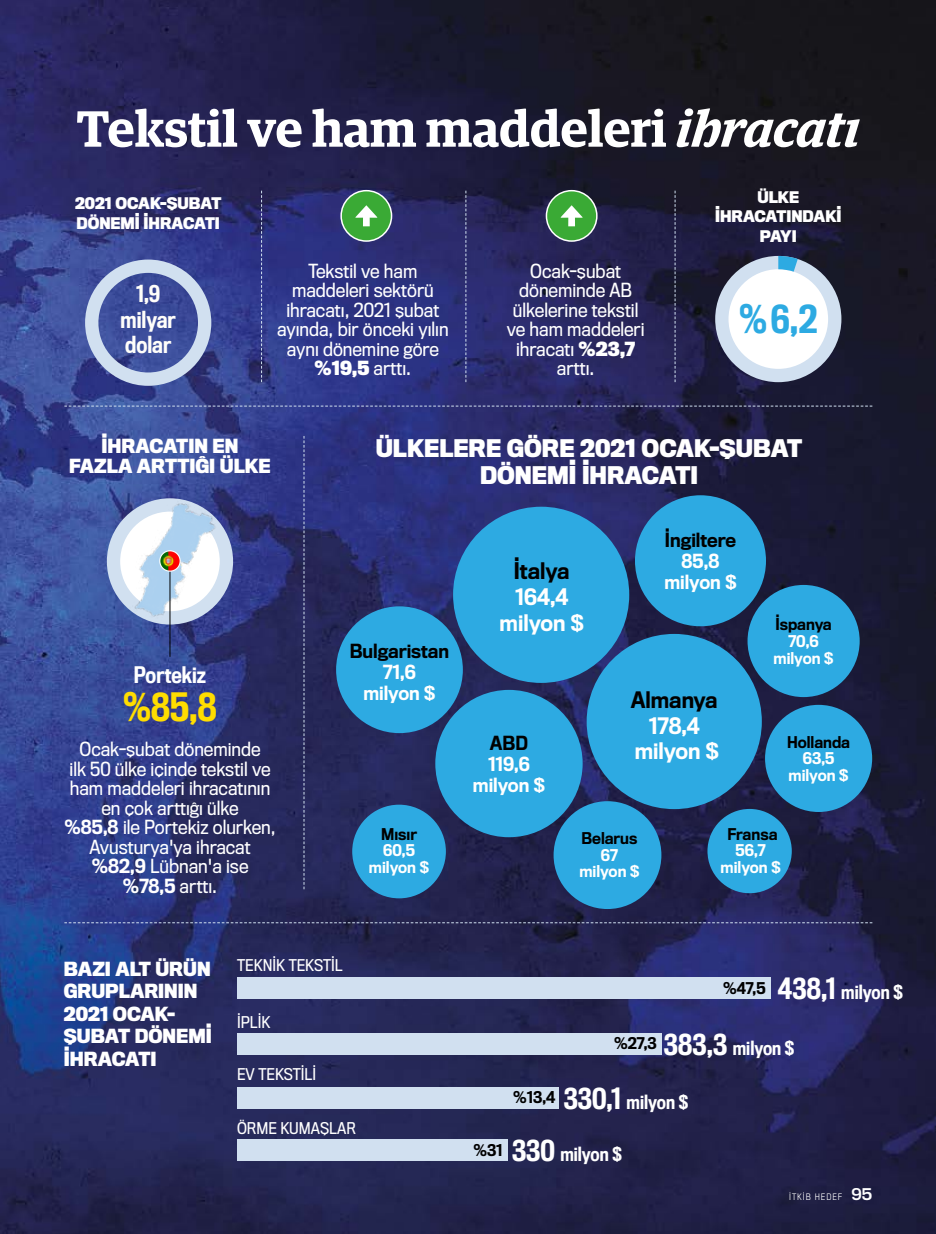
<style>
.page{position:relative;width:936px;height:1234px;background:#fff}
.page>*{position:absolute;margin:0;border:0;box-sizing:border-box;transform-origin:0 0}
.t1{font:600 51px "Guardian Egyp";color:#fff}
.t2{font:500 36px "Titling Gothic FB Cond";color:#fd0}
.t3{font:500 36px "Titling Gothic FB Cond";color:#2daae2}
.t4{font:700 22.5px/27px "Titling Gothic FB Narrow";color:#fff;text-align:center}
.t5{font:500 21.6px/25.2px "Titling Gothic FB Cond";color:#fffefa;text-align:center}
.t6{font:500 21px/25.5px "Titling Gothic FB Narrow";color:#fff;text-align:center}
.t7{font:500 21px "Titling Gothic FB Narrow";color:#000}
.t8{font:500 21px "Titling Gothic FB Cond";color:#fff}
.t9{font:18px/19.5px "Titling Gothic FB Narrow";color:#fff;text-align:center}
.t10{font:700 18px/22.5px "Titling Gothic FB Narrow";color:#fff;text-align:center}
.t11{font:500 18px "Titling Gothic FB Cond";color:#fff}
.t12{font:500 18px/21px "Titling Gothic FB Narrow";color:#fff;text-align:center}
.t13{font:500 18px "Titling Gothic FB Narrow";color:#000}
.t14{font:500 15px/16.5px "Titling Gothic FB Narrow";color:#fff;text-align:center}
.t15{font:15px "Titling Gothic FB Narrow";color:#fff}
.t16{font:500 15px "Titling Gothic FB Narrow";color:#000}
.t17{font:700 14.85px/19.5px "Titling Gothic FB Narrow";color:#fff}
.t18{font:300 8.25px "Titling Gothic FB Narrow";letter-spacing:.12em;color:#fff}
.s1{font-style:italic}
.s2{font-weight:700}
.s3{font-weight:500}
.s4{font-size:27px}
.s5{font-family:"Titling Gothic FB Normal Standard";font-weight:400;font-size:15px}
</style>
<div class="page">
<img style="left:0;top:0;width:935px;height:1233px">
<svg style="left:85px;top:259px;width:126px;height:127px;background:#6675b0"></svg>
<div style="left:341px;top:191px;width:50px;height:50px;background:#3aaa35;border-radius:50%"></div>
<div style="left:340px;top:190px;width:52px;height:52px;border:2px solid #fff;border-radius:50%"></div>
<svg style="left:355px;top:205px;width:22px;height:21px"></svg>
<div style="left:546px;top:191px;width:50px;height:50px;background:#3aaa35;border-radius:50%"></div>
<div style="left:545px;top:190px;width:52px;height:52px;border:2px solid #fff;border-radius:50%"></div>
<svg style="left:560px;top:205px;width:22px;height:21px"></svg>
<svg style="left:261px;top:191px;width:1px;height:191px"></svg>
<svg style="left:303px;top:436px;width:1px;height:453px"></svg>
<svg style="left:64px;top:405px;width:808px;height:1px"></svg>
<svg style="left:64px;top:922px;width:808px;height:1px"></svg>
<svg style="left:465px;top:191px;width:1px;height:191px"></svg>
<svg style="left:674px;top:191px;width:1px;height:191px"></svg>
<svg style="left:715px;top:256px;width:126px;height:126px"></svg>
<div style="left:453px;top:506px;width:176px;height:176px;background:#2daae2;border-radius:88px"></div>
<div style="left:586px;top:633px;width:175px;height:176px;background:#2daae2;border-radius:88px"></div>
<div style="left:435px;top:689px;width:147px;height:148px;background:#2daae2;border-radius:74px"></div>
<div style="left:635px;top:495px;width:131px;height:131px;background:#2daae2;border-radius:65px"></div>
<div style="left:336px;top:606px;width:127px;height:127px;background:#2daae2;border-radius:63px"></div>
<div style="left:747px;top:585px;width:112px;height:112px;background:#2daae2;border-radius:56px"></div>
<div style="left:553px;top:801px;width:108px;height:107px;background:#2daae2;border-radius:54px"></div>
<div style="left:707px;top:808px;width:84px;height:85px;background:#2daae2;border-radius:42px"></div>
<div style="left:352px;top:804px;width:94px;height:94px;background:#2daae2;border-radius:47px"></div>
<div style="left:765px;top:704px;width:107px;height:107px;background:#2daae2;border-radius:54px"></div>
<div style="left:237px;top:1139px;width:271px;height:21px;background:#d1e0f0"></div>
<div style="left:237px;top:1032px;width:424px;height:22px;background:#d1e0f0"></div>
<div style="left:237px;top:976px;width:533px;height:22px;background:#d1e0f0"></div>
<div style="left:237px;top:1086px;width:322px;height:22px;background:#d1e0f0"></div>
<img style="left:98px;top:470px;width:145px;height:179px">
<hr style="left:170px;top:559px;width:1px;height:97px;background:#000">
<img style="left:160px;top:550px;width:20px;height:21px;border-radius:10px">
<div style="left:159px;top:550px;width:21px;height:21px;border:1px solid #fff;border-radius:50%"></div>
<h1 class="t1" style="left:76px;top:91px;width:784px">Tekstil ve ham maddeleri <span class="s1">ihracatı</span></h1>
<p class="t17" style="left:75px;top:193px;width:148px">2021 OCAK-ŞUBAT<br>DÖNEMİ İHRACATI</p>
<p class="t17" style="left:715px;top:186px;width:127px;text-align:center">ÜLKE<br>IHRACATINDAKİ<br>PAYI</p>
<p class="t5" style="left:121px;top:281px;width:57px">1,9 milyar dolar</p>
<p class="t9" style="left:277px;top:261px;width:173px">Tekstil ve ham maddeleri sektörü ihracatı, 2021 şubat ayında, bir önceki yılın aynı dönemine göre <span class="s2">%19,5</span> arttı.</p>
<p class="t9" style="left:507px;top:261px;width:139px">Ocak-şubat döneminde AB ülkelerine tekstil ve ham maddeleri ihracatı <span class="s2">%23,7 </span>arttı.</p>
<h2 class="t3" style="left:739px;top:296px;width:80px">%6,2</h2>
<p class="t10" style="left:69px;top:435px;width:203px;line-height:19.5px">İHRACATIN EN<br>FAZLA ARTTIĞI ÜLKE</p>
<p class="t4" style="left:375px;top:433px;width:428px">ÜLKELERE GÖRE 2021 OCAK-ŞUBAT<br>DÖNEMİ IHRACATI</p>
<p class="t8" style="left:134px;top:661px;width:74px">Portekiz</p>
<h2 class="t2" style="left:123px;top:683px;width:95px">%85,8</h2>
<p class="t9" style="left:64px;top:739px;width:213px">Ocak-şubat döneminde<br>ilk 50 ülke içinde tekstil ve ham maddeleri ihracatının en çok arttığı ülke<br><span class="s3">%85,8</span> ile Portekiz olurken,<br>Avusturya'ya ihracat <span class="s3">%82,9</span> Lübnan'a ise <span class="s3">%78,5</span> arttı.</p>
<p class="t13" style="left:350px;top:639px;width:101px">Bulgaristan</p>
<p class="t12" style="left:363px;top:661px;width:74px">71,6 milyon $</p>
<p class="t16" style="left:381px;top:824px;width:37px">Mısır</p>
<p class="t14" style="left:369px;top:841px;width:62px">60,5 milyon $</p>
<p class="t10" style="left:64px;top:956px;width:148px;text-align:left">BAZI ALT ÜRÜN<br>GRUPLARININ<br>2021 OCAK-<br>ŞUBAT DÖNEMİ<br>IHRACATI</p>
<p class="t15" style="left:237px;top:956px;width:107px">TEKNIK TEKSTIL</p>
<p class="t15" style="left:237px;top:1012px;width:35px">İPLİK</p>
<p class="t15" style="left:237px;top:1065px;width:78px">EV TEKSTILI</p>
<p class="t15" style="left:237px;top:1118px;width:120px">ÖRME KUMAŞLAR</p>
<p class="t7" style="left:514px;top:557px;width:57px">İtalya</p>
<p class="t6" style="left:499px;top:583px;width:86px">164,4 milyon $</p>
<p class="t13" style="left:490px;top:731px;width:40px">ABD</p>
<p class="t12" style="left:473px;top:752px;width:74px">119,6 milyon $</p>
<p class="t13" style="left:665px;top:528px;width:73px">İngiltere</p>
<p class="t12" style="left:664px;top:550px;width:74px">85,8 milyon $</p>
<p class="t7" style="left:630px;top:686px;width:88px">Almanya</p>
<p class="t6" style="left:634px;top:712px;width:86px">178,4 milyon $</p>
<p class="t16" style="left:775px;top:615px;width:58px">İspanya</p>
<p class="t14" style="left:773px;top:632px;width:62px">70,6 milyon $</p>
<p class="t16" style="left:787px;top:732px;width:65px">Hollanda</p>
<p class="t14" style="left:788px;top:749px;width:62px">63,5 milyon $</p>
<p class="t16" style="left:581px;top:828px;width:57px">Belarus</p>
<p class="t14" style="left:579px;top:846px;width:62px">67 milyon $</p>
<p class="t16" style="left:727px;top:824px;width:52px">Fransa</p>
<p class="t14" style="left:720px;top:841px;width:62px">56,7 milyon $</p>
<p class="t11" style="left:723px;top:979px;width:181px"><sup>%47,5</sup> <span class="s4">438,1</span> milyon $</p>
<p class="t11" style="left:614px;top:1035px;width:182px"><sup>%27,3</sup> <span class="s4">383,3</span> milyon $</p>
<p class="t11" style="left:513px;top:1089px;width:176px"><sup>%13,4</sup> <span class="s4">330,1</span> milyon $</p>
<p class="t11" style="left:473px;top:1142px;width:150px"><sup>%31</sup> <span class="s4">330</span> milyon $</p>
<p class="t18" style="left:789px;top:1191px;width:84px">İTKİB HEDEF <span class="s5">95</span></p>
</div>
